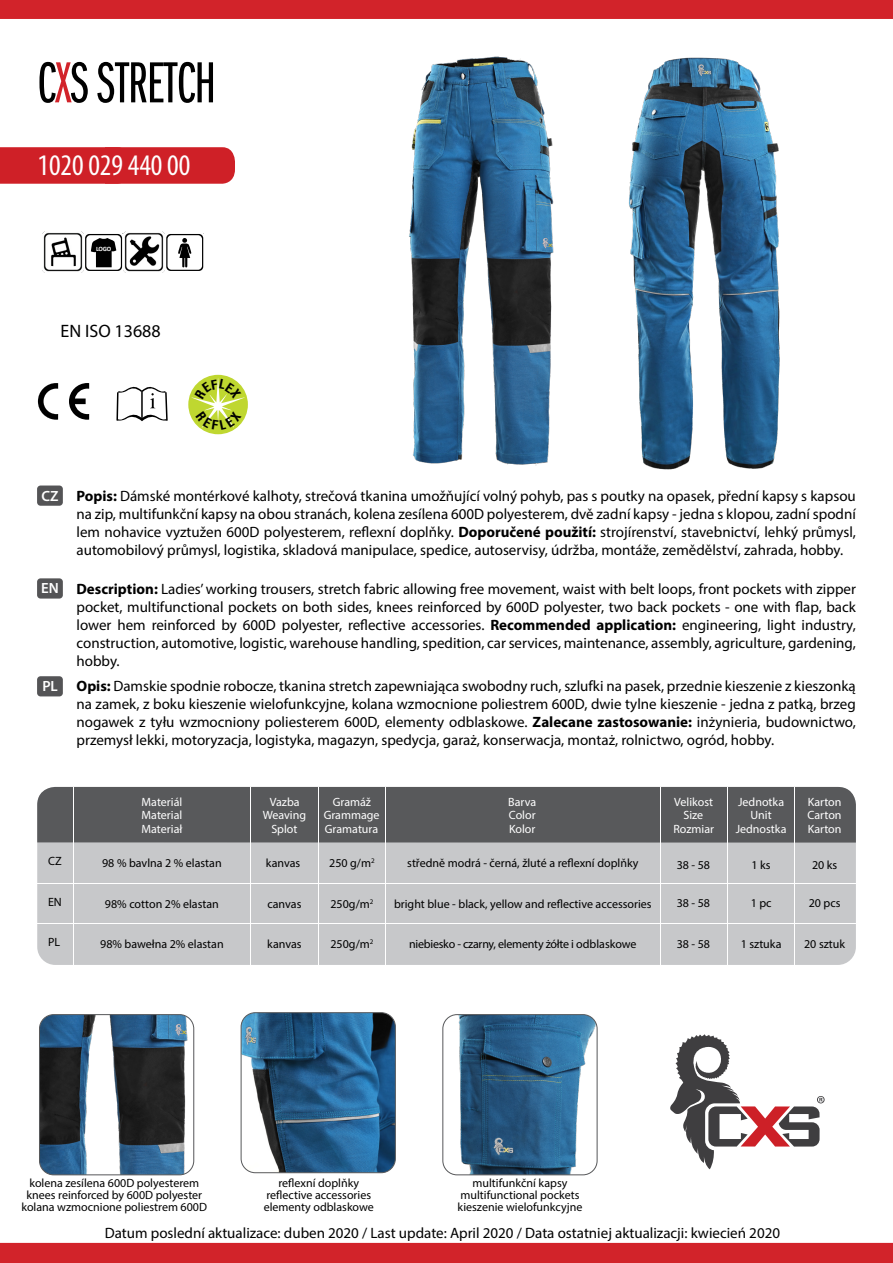
<style>
.page{position:relative;width:893px;height:1263px;background:#fff}
.page>*{position:absolute;margin:0;border:0;box-sizing:border-box;transform-origin:0 0}
.t1{font:60px "Franklin Got Itc DOT Boo Ext Com";letter-spacing:-.01em;color:#000}
.t2{font:condensed 30px "Myriad Pro";color:#fff}
.t3{font:18px "Myriad Pro";color:#000}
.t4{font:15px/18px "Myriad Pro";color:#000;text-align:justify}
.t5{font:600 14.85px "Myriad Pro";color:#fff}
.t6{font:12px/12px "Myriad Pro";color:#000;text-align:center}
.t7{font:12px "Myriad Pro";color:#fff}
.t8{font:12px "Myriad Pro";letter-spacing:-.02em;color:#000}
.t9{font:700 6.6px "Calibri";color:#fff}
.s1{color:#d2232a}
.s2{font-weight:700}
</style>
<div class="page">
<div style="left:0;top:147px;width:235px;height:37px;background:#cf2027"></div>
<img style="left:629px;top:57px;width:151px;height:413px">
<img style="left:409px;top:56px;width:145px;height:410px">
<svg style="left:670px;top:1034px;width:155px;height:135px"></svg>
<div style="left:37px;top:485px;width:26px;height:21px;background:#545456;border-radius:3px"></div>
<div style="left:37px;top:578px;width:26px;height:21px;background:#545456;border-radius:3px"></div>
<div style="left:37px;top:676px;width:26px;height:20px;background:#545456;border-radius:3px"></div>
<div style="left:0;top:0;width:893px;height:19px;background:#d2232a"></div>
<div style="left:0;top:1243px;width:893px;height:20px;background:#d2232a"></div>
<svg style="left:166px;top:233px;width:38px;height:38px"></svg>
<svg style="left:85px;top:233px;width:39px;height:38px"></svg>
<img style="left:124px;top:232px;width:41px;height:41px">
<img style="left:43px;top:232px;width:41px;height:41px">
<svg style="left:116px;top:386px;width:52px;height:35px"></svg>
<svg style="left:38px;top:383px;width:20px;height:37px"></svg>
<svg style="left:69px;top:383px;width:20px;height:37px"></svg>
<div style="left:188px;top:375px;width:60px;height:59px;background:#bfd730;border-radius:50%"></div>
<img style="left:241px;top:1013px;width:154px;height:160px">
<div style="left:241px;top:1012px;width:155px;height:161px;border:1px solid #58595b;border-radius:14px"></div>
<img style="left:39px;top:1015px;width:155px;height:160px">
<div style="left:39px;top:1014px;width:155px;height:161px;border:1px solid #58595b;border-radius:14px"></div>
<img style="left:444px;top:1016px;width:152px;height:159px">
<div style="left:442px;top:1014px;width:156px;height:161px;border:1px solid #58595b;border-radius:14px"></div>
<div style="left:37px;top:787px;width:819px;height:178px;background:#c7c8ca;border-radius:18px"></div>
<div style="left:37px;top:787px;width:819px;height:55px;background:#58595b"></div>
<hr style="left:251px;top:787px;width:1px;height:178px;background:#fff">
<hr style="left:73px;top:787px;width:1px;height:178px;background:#fff">
<hr style="left:37px;top:923px;width:819px;height:1px;background:#fff">
<hr style="left:37px;top:883px;width:819px;height:1px;background:#fff">
<hr style="left:794px;top:787px;width:1px;height:178px;background:#fff">
<hr style="left:727px;top:787px;width:1px;height:178px;background:#fff">
<hr style="left:660px;top:787px;width:1px;height:178px;background:#fff">
<hr style="left:385px;top:787px;width:1px;height:178px;background:#fff">
<hr style="left:318px;top:787px;width:1px;height:178px;background:#fff">
<svg style="left:191px;top:378px;width:54px;height:52px"></svg>
<h1 class="t1" style="left:37px;top:51px;width:180px">C<span class="s1">X</span>S STRETCH</h1>
<h2 class="t2" style="left:38px;top:147px;width:154px">1020 029 440 00</h2>
<p class="t9" style="left:96px;top:245px;width:17px">LOGO</p>
<p class="t3" style="left:61px;top:320px;width:102px">EN ISO 13688</p>
<p class="t5" style="left:42px;top:486px;width:19px">CZ</p>
<p class="t5" style="left:41px;top:579px;width:19px">EN</p>
<p class="t5" style="left:42px;top:677px;width:17px">PL</p>
<p class="t4" style="left:77px;top:486px;width:781px"><span class="s2">Popis:</span> Dámské montérkové kalhoty, strečová tkanina umožňující volný pohyb, pas s poutky na opasek, přední kapsy s kapsou na zip, multifunkční kapsy na obou stranách, kolena zesílena 600D polyesterem, dvě zadní kapsy - jedna s klopou, zadní spodní lem nohavice vyztužen 600D polyesterem, reflexní doplňky. <span class="s2">Doporučené použití:</span> strojírenství, stavebnictví, lehký průmysl, automobilový průmysl, logistika, skladová manipulace, spedice, autoservisy, údržba, montáže, zemědělství, zahrada, hobby.</p>
<p class="t4" style="left:77px;top:579px;width:781px"><span class="s2">Description:</span> Ladies’ working trousers, stretch fabric allowing free movement, waist with belt loops, front pockets with zipper pocket, multifunctional pockets on both sides, knees reinforced by 600D polyester, two back pockets - one with flap, back lower hem reinforced by 600D polyester, reflective accessories. <span class="s2">Recommended application:</span> engineering, light industry, construction, automotive, logistic, warehouse handling, spedition, car services, maintenance, assembly, agriculture, gardening, hobby.</p>
<p class="t4" style="left:77px;top:677px;width:781px"><span class="s2">Opis:</span> Damskie spodnie robocze, tkanina stretch zapewniająca swobodny ruch, szlufki na pasek, przednie kieszenie z kieszonką na zamek, z boku kieszenie wielofunkcyjne, kolana wzmocnione poliestrem 600D, dwie tylne kieszenie - jedna z patką, brzeg nogawek z tyłu wzmocniony poliesterem 600D, elementy odblaskowe. <span class="s2">Zalecane zastosowanie:</span> inżynieria, budownictwo, przemysł lekki, motoryzacja, logistyka, magazyn, spedycja, garaż, konserwacja, montaż, rolnictwo, ogród, hobby.</p>
<p class="t6" style="left:48px;top:855px;width:15px">CZ</p>
<p class="t6" style="left:48px;top:896px;width:15px">EN</p>
<p class="t6" style="left:48px;top:936px;width:14px">PL</p>
<p class="t7" style="left:142px;top:794px;width:42px">Materiál</p>
<p class="t7" style="left:142px;top:808px;width:42px">Material</p>
<p class="t7" style="left:142px;top:822px;width:42px">Materiał</p>
<p class="t6" style="left:102px;top:857px;width:121px">98 % bavlna 2 % elastan</p>
<p class="t6" style="left:105px;top:898px;width:115px">98% cotton 2% elastan</p>
<p class="t6" style="left:100px;top:938px;width:125px">98% bawełna 2% elastan</p>
<p class="t7" style="left:270px;top:794px;width:31px">Vazba</p>
<p class="t7" style="left:271px;top:821px;width:28px">Splot</p>
<p class="t7" style="left:263px;top:808px;width:45px">Weaving</p>
<p class="t7" style="left:333px;top:794px;width:40px">Gramáž</p>
<p class="t7" style="left:325px;top:821px;width:55px">Gramatura</p>
<p class="t7" style="left:324px;top:808px;width:57px">Grammage</p>
<p class="t7" style="left:508px;top:794px;width:30px">Barva</p>
<p class="t7" style="left:509px;top:821px;width:28px">Kolor</p>
<p class="t7" style="left:509px;top:808px;width:28px">Color</p>
<p class="t7" style="left:674px;top:794px;width:40px">Velikost</p>
<p class="t7" style="left:673px;top:821px;width:42px">Rozmiar</p>
<p class="t7" style="left:683px;top:808px;width:21px">Size</p>
<p class="t7" style="left:738px;top:794px;width:48px">Jednotka</p>
<p class="t7" style="left:736px;top:821px;width:52px">Jednostka</p>
<p class="t7" style="left:750px;top:808px;width:23px">Unit</p>
<p class="t7" style="left:808px;top:794px;width:35px">Karton</p>
<p class="t7" style="left:808px;top:821px;width:35px">Karton</p>
<p class="t7" style="left:808px;top:808px;width:36px">Carton</p>
<p class="t6" style="left:266px;top:857px;width:36px">kanvas</p>
<p class="t6" style="left:267px;top:898px;width:35px">canvas</p>
<p class="t6" style="left:267px;top:938px;width:36px">kanvas</p>
<p class="t6" style="left:329px;top:857px;width:47px">250 g/m<sup>2</sup></p>
<p class="t6" style="left:330px;top:898px;width:44px">250g/m<sup>2</sup></p>
<p class="t6" style="left:330px;top:938px;width:44px">250g/m<sup>2</sup></p>
<p class="t6" style="left:407px;top:857px;width:233px">středně modrá - černá, žluté a reflexní doplňky</p>
<p class="t6" style="left:394px;top:898px;width:259px">bright blue - black, yellow and reflective accessories</p>
<p class="t8" style="left:409px;top:937px;width:229px">niebiesko - czarny, elementy żółte i odblaskowe</p>
<p class="t6" style="left:677px;top:859px;width:35px">38 - 58</p>
<p class="t6" style="left:677px;top:897px;width:35px">38 - 58</p>
<p class="t6" style="left:677px;top:938px;width:35px">38 - 58</p>
<p class="t6" style="left:752px;top:859px;width:21px">1 ks</p>
<p class="t6" style="left:812px;top:859px;width:27px">20 ks</p>
<p class="t6" style="left:751px;top:897px;width:22px">1 pc</p>
<p class="t6" style="left:809px;top:897px;width:33px">20 pcs</p>
<p class="t6" style="left:741px;top:938px;width:42px">1 sztuka</p>
<p class="t6" style="left:804px;top:938px;width:42px">20 sztuk</p>
<p class="t6" style="left:21px;top:1177px;width:187px">kolena zesílena 600D polyesterem knees reinforced by 600D polyester kolana wzmocnione poliestrem 600D</p>
<p class="t6" style="left:264px;top:1177px;width:112px">reflexní doplňky reflective accessories elementy odblaskowe</p>
<p class="t6" style="left:458px;top:1177px;width:126px">multifunkční kapsy multifunctional pockets kieszenie wielofunkcyjne</p>
<p class="t4" style="left:105px;top:1224px;width:677px">Datum poslední aktualizace: duben 2020 / Last update: April 2020 / Data ostatniej aktualizacji: kwiecień 2020</p>
</div>
